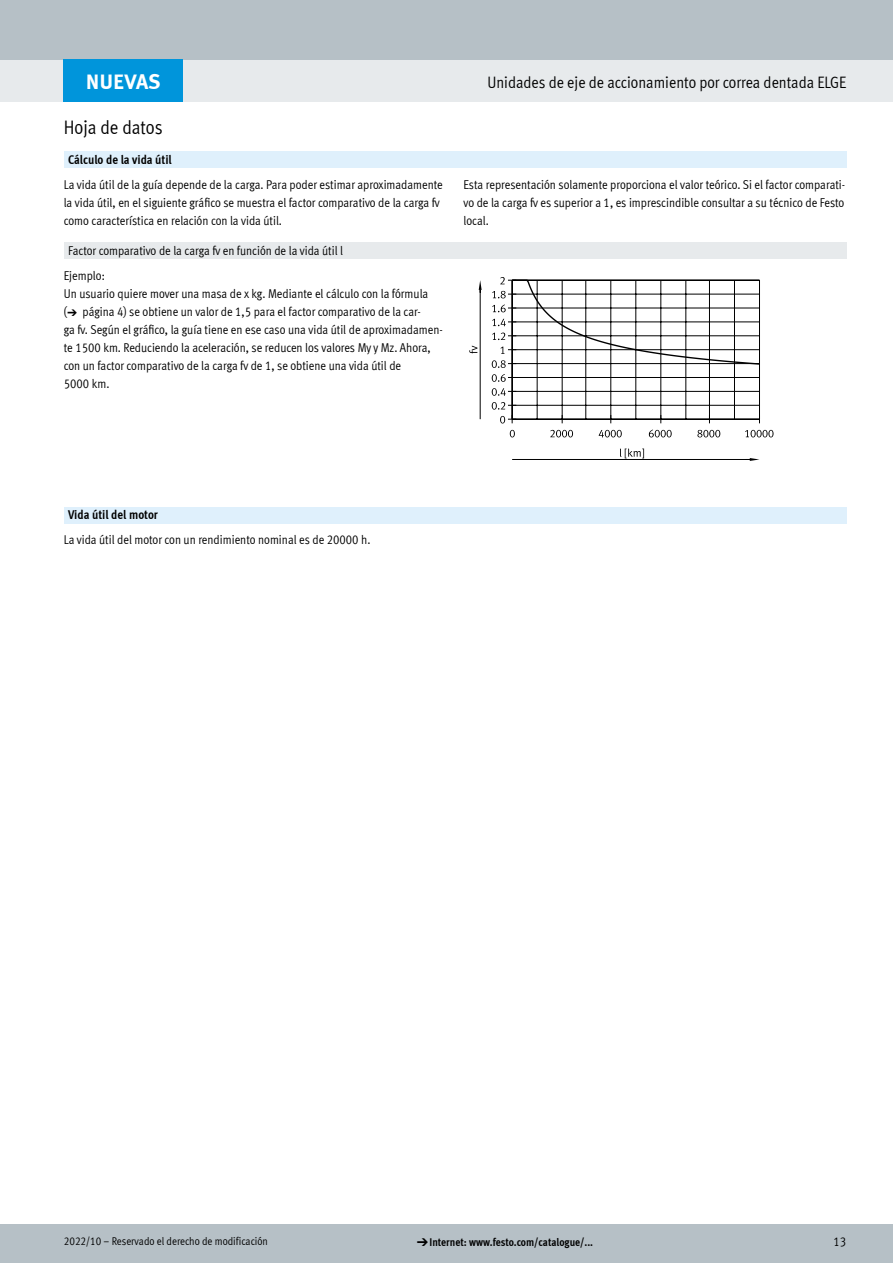
<style>
.page{position:relative;width:893px;height:1263px;background:#fff}
.page>*{position:absolute;margin:0;border:0;box-sizing:border-box;transform-origin:0 0}
.t1{font:700 21px "Meta Plus LF";color:#fff}
.FES_title_section{font:19.5px "Meta Cond LF";color:#000}
.FES_title_family{font:16.5px "Meta Cond LF";color:#000}
.FES_regular{font:12.75px/18px "Meta Cond LF";color:#000}
.FES_head_2_text{font:12.75px "Meta Cond LF";color:#000}
.FES_head_1_text{font:700 12.75px "Meta Cond LF";color:#000}
.t2{font:11.25px "Meta Cond LF";color:#000}
.t3{font:700 11.25px "Meta Cond LF";color:#000}
.s1{font-family:"Meto Pict 182"}
.s2{font-family:"Meto Pict 182";font-weight:400}
</style>
<div class="page">
<div style="left:0;top:1225px;width:893px;height:38px;background:#b6c0c6"></div>
<div style="left:0;top:60px;width:893px;height:42px;background:#e7eaec"></div>
<div style="left:0;top:0;width:893px;height:60px;background:#b6c0c6"></div>
<div style="left:64px;top:151px;width:782px;height:17px;background:#dff0fc"></div>
<div style="left:64px;top:242px;width:782px;height:17px;background:#e7eaec"></div>
<svg style="left:620px;top:448px;width:24px;height:10px"></svg>
<hr style="left:512px;top:459px;width:238px;height:1px;background:#000">
<svg style="left:749px;top:458px;width:10px;height:3px"></svg>
<svg style="left:469px;top:346px;width:8px;height:7px"></svg>
<hr style="left:480px;top:290px;width:1px;height:129px;background:#000">
<svg style="left:479px;top:280px;width:3px;height:13px"></svg>
<hr style="left:512px;top:280px;width:1px;height:139px;background:#000">
<hr style="left:562px;top:280px;width:1px;height:139px;background:#000">
<hr style="left:610px;top:280px;width:1px;height:139px;background:#000">
<hr style="left:661px;top:280px;width:1px;height:139px;background:#000">
<hr style="left:709px;top:280px;width:1px;height:139px;background:#000">
<hr style="left:759px;top:280px;width:1px;height:139px;background:#000">
<hr style="left:537px;top:280px;width:1px;height:139px;background:#000">
<hr style="left:585px;top:280px;width:1px;height:139px;background:#000">
<hr style="left:636px;top:280px;width:1px;height:139px;background:#000">
<hr style="left:686px;top:280px;width:1px;height:139px;background:#000">
<hr style="left:734px;top:280px;width:1px;height:139px;background:#000">
<hr style="left:512px;top:419px;width:247px;height:1px;background:#000">
<hr style="left:512px;top:405px;width:247px;height:1px;background:#000">
<hr style="left:512px;top:391px;width:247px;height:1px;background:#000">
<hr style="left:512px;top:377px;width:247px;height:1px;background:#000">
<svg style="left:510px;top:430px;width:5px;height:7px"></svg>
<svg style="left:550px;top:430px;width:23px;height:7px"></svg>
<svg style="left:599px;top:430px;width:23px;height:8px"></svg>
<svg style="left:649px;top:430px;width:23px;height:7px"></svg>
<svg style="left:697px;top:430px;width:23px;height:7px"></svg>
<svg style="left:745px;top:430px;width:28px;height:7px"></svg>
<svg style="left:492px;top:402px;width:24px;height:21px"></svg>
<svg style="left:492px;top:388px;width:24px;height:8px"></svg>
<svg style="left:492px;top:374px;width:20px;height:8px"></svg>
<svg style="left:492px;top:277px;width:268px;height:91px"></svg>
<div style="left:64px;top:507px;width:782px;height:17px;background:#dff0fc"></div>
<div style="left:64px;top:60px;width:119px;height:42px;background:#0095db"></div>
<p class="t1" style="left:86px;top:68px;width:77px">NUEVAS</p>
<p class="FES_title_family" style="left:487px;top:72px;width:360px">Unidades de eje de accionamiento por correa dentada ELGE</p>
<p class="FES_title_section" style="left:64px;top:116px;width:100px">Hoja de datos</p>
<p class="FES_head_1_text" style="left:68px;top:151px;width:105px">Cálculo de la vida útil</p>
<p class="FES_regular" style="left:64px;top:175px;width:381px">La vida útil de la guía depende de la carga. Para poder estimar aproximadamente la vida útil, en el siguiente gráfico se muestra el factor comparativo de la carga fv como característica en relación con la vida útil.</p>
<p class="FES_regular" style="left:463px;top:175px;width:383px;text-align:justify">Esta representación solamente proporciona el valor teórico. Si el factor comparati&shy;vo de la carga fv es superior a 1, es imprescindible consultar a su técnico de Festo local.</p>
<p class="FES_head_2_text" style="left:68px;top:242px;width:277px">Factor comparativo de la carga fv en función de la vida útil l</p>
<p class="FES_regular" style="left:64px;top:266px;width:43px">Ejemplo:</p>
<p class="FES_regular" style="left:64px;top:284px;width:381px">Un usuario quiere mover una masa de x kg. Mediante el cálculo con la fórmula (<span class="s1">a</span> página 4) se obtiene un valor de 1,5 para el factor comparativo de la car-<br>ga fv. Según el gráfico, la guía tiene en ese caso una vida útil de aproximadamen&shy;te 1500 km. Reduciendo la aceleración, se reducen los valores My y Mz. Ahora, con un factor comparativo de la carga fv de 1, se obtiene una vida útil de<br>5000 km.</p>
<p class="FES_head_1_text" style="left:68px;top:507px;width:91px">Vida útil del motor</p>
<p class="FES_regular" style="left:64px;top:531px;width:308px">La vida útil del motor con un rendimiento nominal es de 20000 h.</p>
<p class="t2" style="left:64px;top:1234px;width:206px">2022/10 – Reservado el derecho de modificación</p>
<p class="t3" style="left:417px;top:1235px;width:178px"><span class="s2">d</span>Internet: www.festo.com/catalogue/...</p>
<p class="FES_regular" style="left:833px;top:1232px;width:14px">13</p>
</div>
